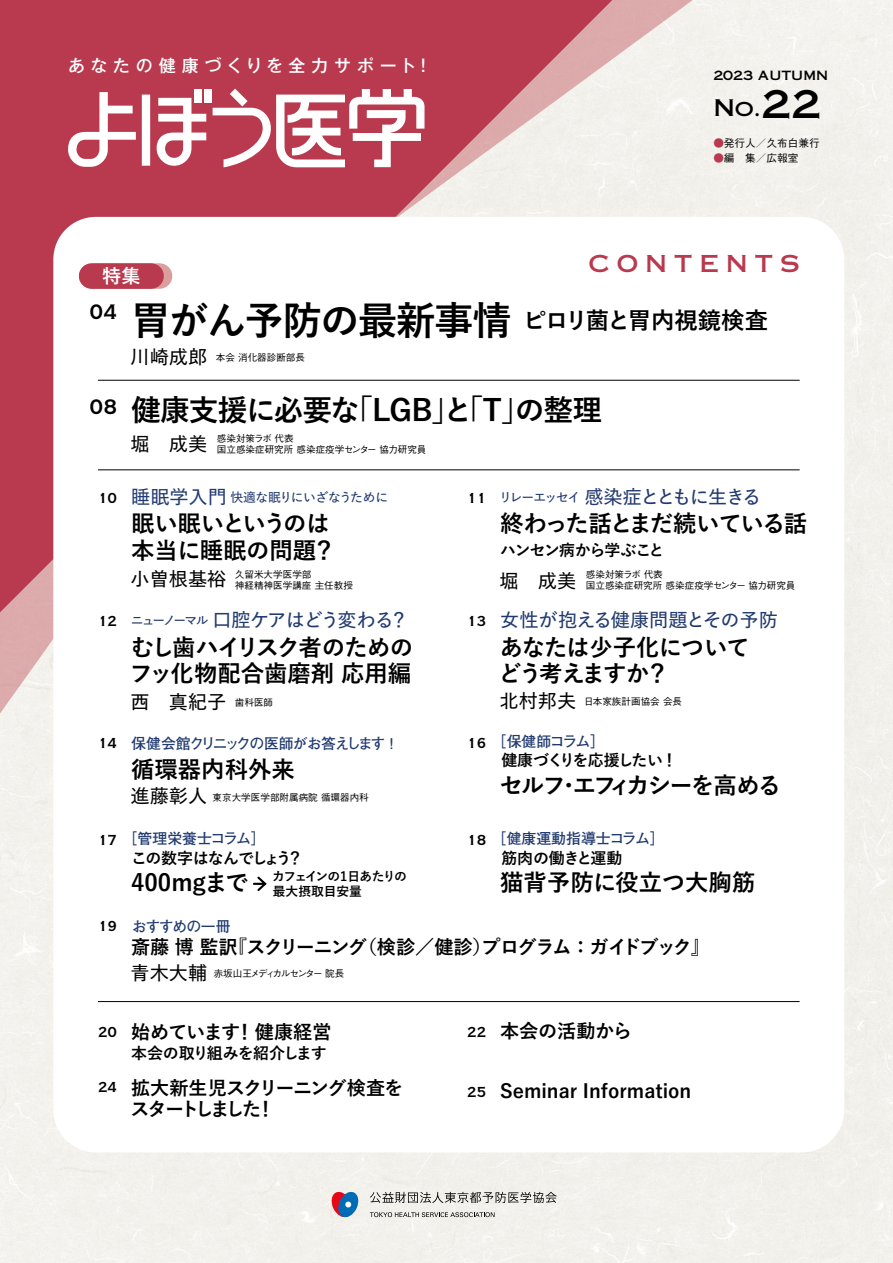
<style>
.page{position:relative;width:893px;height:1263px;background:#fff}
.page>*{position:absolute;margin:0;border:0;box-sizing:border-box;transform-origin:0 0}
.t1{font:700 39.3px "Yu Go Pr 6 N";letter-spacing:-.035em;color:#000}
.t2{font:38.25px "Copperplate Gothic Std 31 AB";color:#000}
.t3{font:700 29.7px "Yu Go Pr 6 N";letter-spacing:-.03em;color:#000}
.t4{font:27.6px "Copperplate Gothic Std 30 BC";color:#000}
.t5{font:700 23.4px/25.5px "Yu Go Pr 6 N";letter-spacing:-.025em;color:#000}
.t6{font:700 23.4px "Yu Go Pr 6 N";color:#000}
.t7{font:700 23.4px/25.5px "Yu Go Pr 6 N";letter-spacing:-.05em;color:#000}
.t8{font:700 23.4px "Yu Go Pr 6 N";letter-spacing:-.075em;color:#000}
.t9{font:700 23.4px "Yu Go Pr 6 N";letter-spacing:-.08em;color:#000}
.t10{font:700 23.4px/26.5px "Yu Go Pr 6 N";letter-spacing:-.06em;color:#000;text-align:right}
.t11{font:23.4px "Copperplate Gothic Std 31 AB";letter-spacing:.3em;color:#b9394e}
.t12{font:700 23.4px "Yu Go Pr 6 N";letter-spacing:-.005em;color:#000}
.t13{font:22.95px "Copperplate Gothic Std 31 AB";color:#000}
.t14{font:700 19.2px "Yu Go Pr 6 N";letter-spacing:-.015em;color:#000}
.t15{font:600 19.2px "Yu Go Pr 6 N";color:#000}
.t16{font:19.2px "Copperplate Gothic Std 30 BC";color:#000}
.t17{font:700 19.2px "Yu Go Pr 6 N";letter-spacing:-.045em;color:#000}
.t18{font:600 19.2px "Yu Go Pr 6 N";letter-spacing:-.005em;color:#213a70}
.t19{font:700 19.2px "Yu Go Pr 6 N";letter-spacing:-.095em;color:#000}
.t20{font:600 19.2px "Yu Go Pr 6 N";letter-spacing:-.07em;color:#213a70}
.t21{font:600 19.2px "Yu Go Pr 6 N";letter-spacing:-.06em;color:#213a70}
.t22{font:700 19.2px "Yu Go Pr 6 N";letter-spacing:-.18em;color:#000}
.t23{font:700 19.2px "Yu Go Pr 6 N";letter-spacing:-.105em;color:#000}
.t24{font:600 19.2px "Yu Go Pr 6 N";letter-spacing:-.03em;color:#213a70}
.t25{font:700 19.2px "Yu Go Pr 6 N";color:#fff}
.t26{font:500 16.95px "Gothic MB101 Pro";letter-spacing:.33em;color:#fff}
.t27{font:700 15.9px "Yu Go Pr 6 N";letter-spacing:-.06em;color:#000}
.t28{font:700 15.9px "Yu Go Pr 6 N";letter-spacing:-.01em;color:#000}
.t29{font:700 14.85px "Futo Go B101 Pro";letter-spacing:-.07em;color:#213a70}
.t30{font:700 14.85px "Futo Go B101 Pro";color:#213a70}
.t31{font:600 12.75px "Yu Go Pr 6 N";letter-spacing:-.035em;color:#213a70}
.t32{font:700 12.75px "Yu Go Pr 6 N";letter-spacing:-.11em;color:#000}
.t33{font:12.75px "Copperplate Gothic Std 31 AB";color:#000}
.t34{font:600 12.75px "Yu Go Pr 6 N";letter-spacing:-.1em;color:#213a70}
.t35{font:600 12.75px "Yu Go Pr 6 N";letter-spacing:-.145em;color:#213a70}
.t36{font:700 12.75px "Yu Go Pr 6 N";color:#000}
.t37{font:500 10.65px "Gothic BBB Pro";color:#000}
.t38{font:500 9.6px "Gothic BBB Pro";color:#000}
.t39{font:500 9.6px "Gothic BBB Pro";letter-spacing:-.135em;color:#000}
.s1{font-size:22.95px}
.s2{color:#b9394e}
</style>
<div class="page">
<svg style="left:612px;top:0;width:98px;height:217px;background:#f0e9e4"></svg>
<svg style="left:0;top:0;width:612px;height:612px;background:#c25868"></svg>
<div style="left:53px;top:217px;width:791px;height:935px;background:#fff;border-radius:43px"></div>
<svg style="left:68px;top:92px;width:68px;height:75px"></svg>
<div style="left:142px;top:95px;width:8px;height:71px;background:#fff"></div>
<div style="left:194px;top:90px;width:7px;height:13px;background:#fff"></div>
<svg style="left:157px;top:98px;width:49px;height:68px"></svg>
<div style="left:204px;top:90px;width:7px;height:13px;background:#fff"></div>
<svg style="left:213px;top:89px;width:211px;height:78px"></svg>
<svg style="left:332px;top:1192px;width:28px;height:25px"></svg>
<svg style="left:370px;top:1192px;width:187px;height:11px;background:#aeada9"></svg>
<svg style="left:370px;top:1212px;width:125px;height:5px"></svg>
<hr style="left:98px;top:470px;width:702px;height:1px;background:#000">
<hr style="left:98px;top:380px;width:702px;height:1px;background:#000">
<hr style="left:98px;top:1001px;width:702px;height:1px;background:#000">
<div style="left:92px;top:263px;width:68px;height:26px;background:#b9394e"></div>
<svg style="left:254px;top:876px;width:13px;height:15px"></svg>
<h3 class="t26" style="left:68px;top:52px;width:365px">あなたの健康づくりを全力サポート!</h3>
<h3 class="t33" style="left:713px;top:67px;width:116px">2023 AUTUMN</h3>
<h2 class="t2" style="left:753px;top:81px;width:70px"><span class="s1">.</span>22</h2>
<h3 class="t13" style="left:713px;top:94px;width:42px">No</h3>
<p class="t37" style="left:713px;top:134px;width:108px"><span class="s2">●</span>発行人／久布白兼行</p>
<p class="t37" style="left:713px;top:149px;width:87px"><span class="s2">●</span>編　集／広報室</p>
<h3 class="t25" style="left:102px;top:265px;width:40px">特集</h3>
<h3 class="t4" style="left:90px;top:299px;width:29px">04</h3>
<h1 class="t1" style="left:131px;top:298px;width:382px">胃がん予防の最新事情</h1>
<h3 class="t15" style="left:131px;top:339px;width:78px">川崎成郎</h3>
<p class="t38" style="left:216px;top:350px;width:91px">本会消化器診断部長</p>
<h3 class="t11" style="left:588px;top:250px;width:213px">CONTENTS</h3>
<h3 class="t5" style="left:523px;top:308px;width:246px">ピロリ菌と胃内視鏡検査</h3>
<h3 class="t4" style="left:90px;top:393px;width:29px">08</h3>
<h3 class="t3" style="left:343px;top:394px;width:260px">「LGB 「と」 T の整理</h3>
<h3 class="t3" style="left:131px;top:394px;width:230px">健康支援に必要な</h3>
<h3 class="t3" style="left:501px;top:394px;width:31px">」</h3>
<p class="t38" style="left:217px;top:430px;width:78px">感染対策ラボ代表</p>
<h3 class="t15" style="left:131px;top:426px;width:78px">堀　成美</h3>
<p class="t38" style="left:217px;top:442px;width:211px">国立感染症研究所感染症疫学センター協力研究員</p>
<h3 class="t16" style="left:98px;top:489px;width:21px">10</h3>
<h3 class="t24" style="left:131px;top:479px;width:97px">睡眠学入門</h3>
<h3 class="t31" style="left:231px;top:485px;width:159px">快適な眠りにいざなうために</h3>
<h3 class="t16" style="left:467px;top:489px;width:21px">11</h3>
<h3 class="t20" style="left:584px;top:479px;width:178px">感染症とともに生きる</h3>
<h3 class="t34" style="left:499px;top:485px;width:83px">リレーエッセイ</h3>
<h3 class="t10" style="left:131px;top:511px;width:206px">眠い眠いというのは?</h3>
<h3 class="t12" style="left:131px;top:537px;width:187px">本当に睡眠の問題</h3>
<h3 class="t8" style="left:500px;top:510px;width:308px">終わった話とまだ続いている話</h3>
<h3 class="t27" style="left:500px;top:541px;width:166px">ハンセン病から学ぶこと</h3>
<h3 class="t15" style="left:131px;top:561px;width:97px">小曽根基裕</h3>
<p class="t38" style="left:235px;top:566px;width:78px">久留米大学医学部</p>
<p class="t38" style="left:235px;top:578px;width:119px">神経精神医学講座主任教授</p>
<p class="t38" style="left:586px;top:566px;width:78px">感染対策ラボ代表</p>
<h3 class="t15" style="left:500px;top:563px;width:78px">堀　成美</h3>
<p class="t38" style="left:586px;top:578px;width:211px">国立感染症研究所感染症疫学センター協力研究員</p>
<h3 class="t16" style="left:98px;top:612px;width:21px">12</h3>
<h3 class="t21" style="left:212px;top:602px;width:183px">口腔ケアはどう変わる</h3>
<h3 class="t24" style="left:389px;top:602px;width:21px">?</h3>
<h3 class="t35" style="left:131px;top:608px;width:79px">ニューノーマル</h3>
<h3 class="t16" style="left:467px;top:612px;width:21px">13</h3>
<h3 class="t18" style="left:500px;top:602px;width:279px">女性が抱える健康問題とその予防</h3>
<h3 class="t5" style="left:129px;top:635px;width:285px">むし歯ハイリスク者のためのフッ化物配合歯磨剤応用編</h3>
<h3 class="t7" style="left:499px;top:635px;width:253px">あなたは少子化についてどう考えますか?</h3>
<h3 class="t15" style="left:131px;top:684px;width:97px">西　真紀子</h3>
<p class="t38" style="left:235px;top:695px;width:40px">歯科医師</p>
<h3 class="t15" style="left:500px;top:683px;width:78px">北村邦夫</h3>
<p class="t38" style="left:584px;top:693px;width:100px">日本家族計画協会会長</p>
<h3 class="t16" style="left:98px;top:733px;width:21px">14</h3>
<h3 class="t29" style="left:131px;top:731px;width:269px">保健会館クリニックの医師がお答えします!</h3>
<h3 class="t16" style="left:467px;top:733px;width:21px">16</h3>
<h3 class="t29" style="left:492px;top:729px;width:115px">［保健師コラム[</h3>
<h3 class="t6" style="left:131px;top:756px;width:165px">循環器内科外来</h3>
<h3 class="t15" style="left:131px;top:778px;width:78px">進藤彰人</h3>
<p class="t38" style="left:213px;top:789px;width:158px">東京大学医学部附属病院循環器内科</p>
<h3 class="t27" style="left:501px;top:752px;width:178px">健康づくりを応援したい!</h3>
<h3 class="t9" style="left:500px;top:772px;width:283px">セルフエフィカシーを高める</h3>
<h3 class="t5" style="left:557px;top:773px;width:25px">・</h3>
<h3 class="t16" style="left:98px;top:831px;width:21px">17</h3>
<h3 class="t30" style="left:122px;top:827px;width:145px">［管理栄養士コラム[</h3>
<h3 class="t16" style="left:467px;top:831px;width:21px">18</h3>
<h3 class="t30" style="left:492px;top:827px;width:174px">［健康運動指導士コラム[</h3>
<h3 class="t27" style="left:131px;top:849px;width:162px">この数字はなんでしょう</h3>
<h3 class="t32" style="left:272px;top:869px;width:136px">カフェインの1日あたりの</h3>
<h3 class="t27" style="left:287px;top:849px;width:17px">?</h3>
<h3 class="t6" style="left:131px;top:869px;width:119px">400mgまで</h3>
<h3 class="t36" style="left:273px;top:884px;width:91px">最大摂取目安量</h3>
<h3 class="t28" style="left:501px;top:849px;width:123px">筋肉の働きと運動</h3>
<h3 class="t6" style="left:500px;top:869px;width:257px">猫背予防に役立つ大胸筋</h3>
<h3 class="t16" style="left:98px;top:917px;width:21px">19</h3>
<h3 class="t29" style="left:132px;top:914px;width:100px">おすすめの一冊</h3>
<h3 class="t14" style="left:358px;top:936px;width:135px">（検診／健診）</h3>
<h3 class="t19" style="left:481px;top:936px;width:230px">プログラム：ガイドブック『</h3>
<h3 class="t23" style="left:228px;top:936px;width:140px">『スクリーニング</h3>
<h3 class="t14" style="left:131px;top:936px;width:108px">斎藤博監訳</h3>
<h3 class="t15" style="left:131px;top:955px;width:78px">青木大輔</h3>
<p class="t39" style="left:214px;top:966px;width:132px">赤坂山王メディカルセンター院長</p>
<h3 class="t16" style="left:98px;top:1023px;width:21px">20</h3>
<h3 class="t16" style="left:98px;top:1078px;width:21px">24</h3>
<h3 class="t14" style="left:235px;top:1021px;width:98px">！健康経営</h3>
<h3 class="t14" style="left:131px;top:1021px;width:111px">始めています</h3>
<h3 class="t27" style="left:131px;top:1044px;width:197px">本会の取り組みを紹介します</h3>
<h3 class="t17" style="left:131px;top:1077px;width:274px">拡大新生児スクリーニング検査を</h3>
<h3 class="t22" style="left:130px;top:1098px;width:133px">スタートしました</h3>
<h3 class="t14" style="left:256px;top:1098px;width:21px">!</h3>
<h3 class="t16" style="left:467px;top:1023px;width:21px">22</h3>
<h3 class="t14" style="left:500px;top:1020px;width:133px">本会の活動から</h3>
<h3 class="t16" style="left:467px;top:1082px;width:21px">25</h3>
<h3 class="t14" style="left:500px;top:1080px;width:193px">Seminar Information</h3>
</div>
